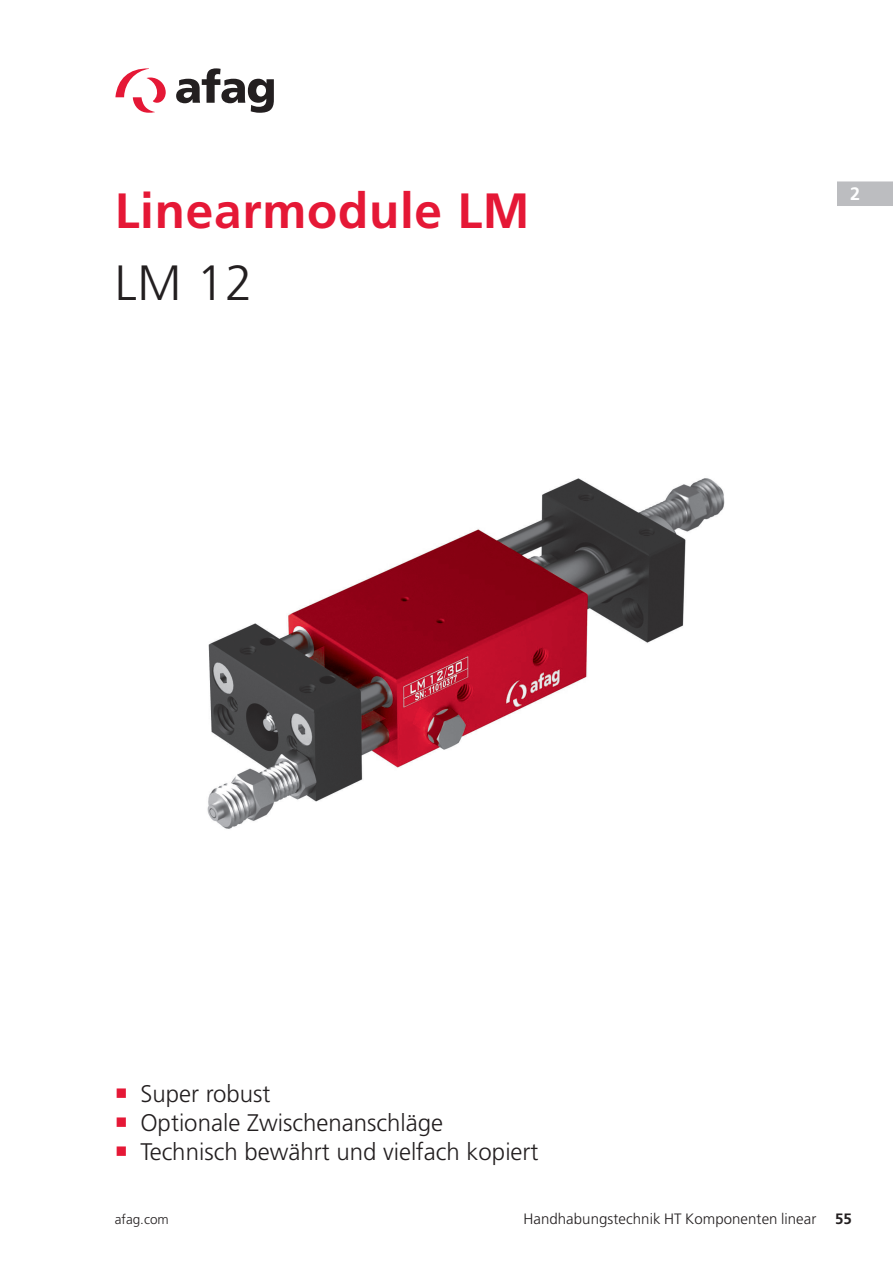
<style>
.page{position:relative;width:893px;height:1263px;background:#fff}
.page>*{position:absolute;margin:0;border:0;box-sizing:border-box;transform-origin:0 0}
.t1{font:700 49.5px "Frutiger LT Pro";letter-spacing:.015em;color:#e51836}
.t2{font:300 49.5px "Frutiger LT Pro";color:#231f20}
.t3{font:300 24px/28.8px "Frutiger LT Pro";color:#231f20}
.t4{font:700 18px "Frutiger LT Pro";color:#fff}
.t5{font:300 15px "Frutiger LT Pro";letter-spacing:.005em;color:#231f20}
.t6{font:300 13.5px "Frutiger LT Pro";color:#231f20}
.s1{font-weight:700}
</style>
<div class="page">
<svg style="left:115px;top:68px;width:51px;height:45px"></svg>
<svg style="left:176px;top:68px;width:98px;height:45px"></svg>
<img style="left:207px;top:478px;width:518px;height:351px">
<div style="left:837px;top:181px;width:56px;height:25px;background:#bcbdc0"></div>
<hr style="left:837px;top:181px;width:56px;height:1px;background:#fff">
<h1 class="t1" style="left:115px;top:181px;width:416px">Linearmodule LM</h1>
<h1 class="t2" style="left:115px;top:254px;width:139px">LM 12</h1>
<p class="t4" style="left:850px;top:183px;width:12px">2</p>
<p class="t3" style="left:140px;top:1080px;width:400px">Super robust<br>Optionale Zwischenanschläge<br>Technisch bewährt und vielfach kopiert</p>
<p class="t6" style="left:115px;top:1211px;width:55px">afag.com</p>
<p class="t5" style="left:523px;top:1210px;width:330px">Handhabungstechnik HT Komponenten linear <span class="s1">55</span></p>
</div>
